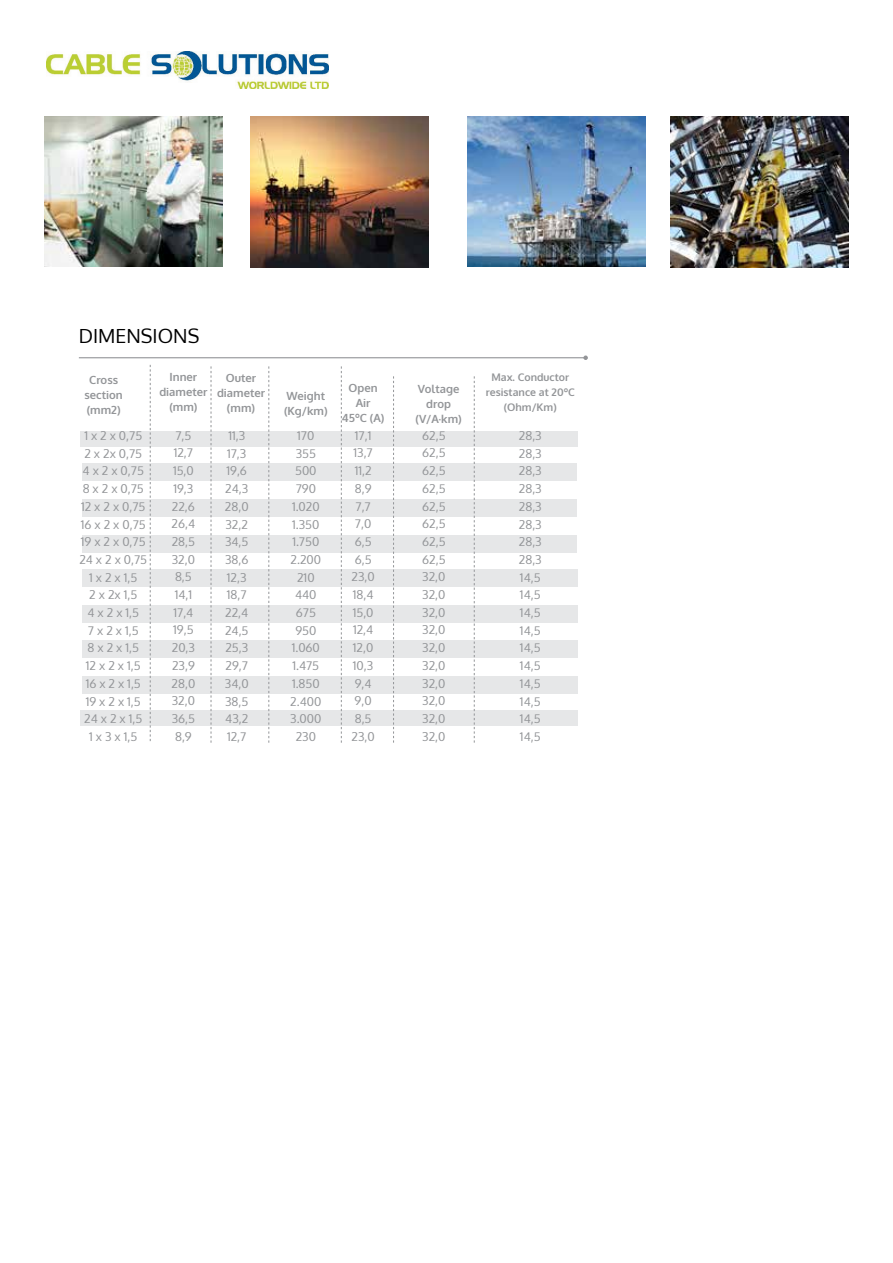
<style>
.page{position:relative;width:893px;height:1263px;background:#fff}
.page>*{position:absolute;margin:0;border:0;box-sizing:border-box;transform-origin:0 0}
.t1{font:19.5px "Oxygen";color:#000}
.t2{font:12px/17.7px "Oxygen";color:#939598;text-align:center}
.t3{font:700 11.25px/15px "Oxygen";color:#939598;text-align:center}
.t4{font:700 10.5px/15px "Oxygen";color:#939598;text-align:center}
</style>
<div class="page">
<div style="left:80px;top:431px;width:497px;height:16px;background:#e6e7e8"></div>
<div style="left:83px;top:569px;width:494px;height:17px;background:#e6e7e8"></div>
<div style="left:83px;top:605px;width:494px;height:17px;background:#e6e7e8"></div>
<div style="left:83px;top:640px;width:494px;height:18px;background:#e6e7e8"></div>
<div style="left:83px;top:677px;width:494px;height:17px;background:#e6e7e8"></div>
<div style="left:80px;top:710px;width:497px;height:16px;background:#e6e7e8"></div>
<hr style="left:79px;top:357px;width:507px;height:1px;background:#939598">
<svg style="left:583px;top:355px;width:5px;height:5px"></svg>
<div style="left:83px;top:463px;width:494px;height:18px;background:#e6e7e8"></div>
<div style="left:83px;top:499px;width:494px;height:17px;background:#e6e7e8"></div>
<div style="left:83px;top:535px;width:494px;height:17px;background:#e6e7e8"></div>
<svg style="left:150px;top:365px;width:1px;height:376px"></svg>
<svg style="left:211px;top:366px;width:1px;height:377px"></svg>
<svg style="left:268px;top:366px;width:1px;height:377px"></svg>
<svg style="left:341px;top:366px;width:1px;height:377px"></svg>
<svg style="left:393px;top:376px;width:1px;height:367px"></svg>
<img style="left:45px;top:117px;width:178px;height:150px">
<img style="left:250px;top:117px;width:179px;height:150px">
<img style="left:467px;top:117px;width:178px;height:150px">
<img style="left:670px;top:117px;width:178px;height:150px">
<svg style="left:474px;top:376px;width:1px;height:367px"></svg>
<img style="left:47px;top:51px;width:282px;height:38px">
<h1 class="t1" style="left:79px;top:322px;width:122px">DIMENSIONS</h1>
<p class="t3" style="left:85px;top:373px;width:40px">Cross section (mm2)</p>
<p class="t3" style="left:159px;top:369px;width:50px">Inner diameter (mm)</p>
<p class="t2" style="left:79px;top:427px;width:69px">1 x 2 x 0,75<br>2 x 2x 0,75<br>4 x 2 x 0,75<br>8 x 2 x 0,75<br>12 x 2 x 0,75<br>16 x 2 x 0,75<br>19 x 2 x 0,75<br>24 x 2 x 0,75<br>1 x 2 x 1,5<br>2 x 2x 1,5<br>4 x 2 x 1,5<br>7 x 2 x 1,5<br>8 x 2 x 1,5<br>12 x 2 x 1,5<br>16 x 2 x 1,5<br>19 x 2 x 1,5<br>24 x 2 x 1,5<br>1 x 3 x 1,5</p>
<p class="t2" style="left:352px;top:427px;width:25px">17,1<br>13,7<br>11,2<br>8,9<br>7,7<br>7,0<br>6,5<br>6,5<br>23,0<br>18,4<br>15,0<br>12,4<br>12,0<br>10,3<br>9,4<br>9,0<br>8,5<br>23,0</p>
<p class="t4" style="left:486px;top:370px;width:90px">Max. Conductor resistance at 20ºC (Ohm/Km)</p>
<p class="t3" style="left:217px;top:370px;width:50px">Outer diameter (mm)</p>
<p class="t2" style="left:225px;top:427px;width:25px;text-align:left">11,3<br>17,3<br>19,6<br>24,3<br>28,0<br>32,2<br>34,5<br>38,6<br>12,3<br>18,7<br>22,4<br>24,5<br>25,3<br>29,7<br>34,0<br>38,5<br>43,2<br>12,7</p>
<p class="t2" style="left:290px;top:427px;width:33px">170<br>355<br>500<br>790<br>1.020<br>1.350<br>1.750<br>2.200<br>210<br>440<br>675<br>950<br>1.060<br>1.475<br>1.850<br>2.400<br>3.000<br>230</p>
<p class="t2" style="left:422px;top:427px;width:25px;text-align:justify">62,5<br>62,5<br>62,5<br>62,5<br>62,5<br>62,5<br>62,5<br>62,5<br>32,0<br>32,0<br>32,0<br>32,0<br>32,0<br>32,0<br>32,0<br>32,0<br>32,0<br>32,0</p>
<p class="t2" style="left:519px;top:427px;width:24px;text-align:justify">28,3<br>28,3<br>28,3<br>28,3<br>28,3<br>28,3<br>28,3<br>28,3<br>14,5<br>14,5<br>14,5<br>14,5<br>14,5<br>14,5<br>14,5<br>14,5<br>14,5<br>14,5</p>
<p class="t3" style="left:342px;top:381px;width:44px">Open<br>Air<br>45ºC (A)</p>
<p class="t3" style="left:415px;top:382px;width:48px">Voltage drop (V/A·km)</p>
<p class="t3" style="left:284px;top:389px;width:45px;text-align:left">Weight (Kg/km)</p>
<p class="t2" style="left:172px;top:427px;width:25px">7,5<br>12,7<br>15,0<br>19,3<br>22,6<br>26,4<br>28,5<br>32,0<br>8,5<br>14,1<br>17,4<br>19,5<br>20,3<br>23,9<br>28,0<br>32,0<br>36,5<br>8,9</p>
</div>
